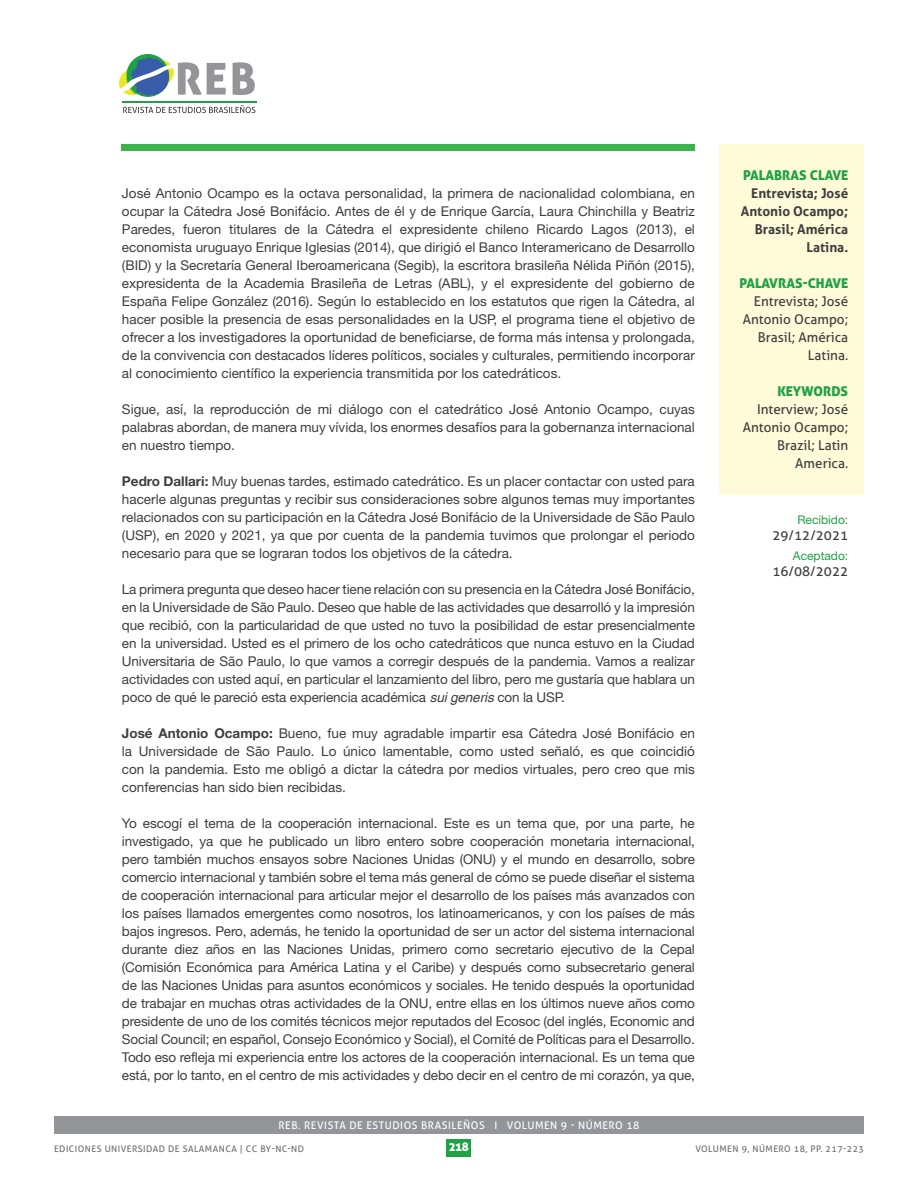
<style>
.page{position:relative;width:918px;height:1188px;background:#fff}
.page>*{position:absolute;margin:0;border:0;box-sizing:border-box;transform-origin:0 0}
.t1{font:13.5px/18px "Helvetica Neue";color:#3e3e3f;text-align:justify}
.t2{font:13.5px/18px "Aller";color:#3e3e3f;text-align:right}
.t3{font:700 13.5px/18px "Aller";color:#3e3e3f;text-align:right}
.t4{font:13.5px "Aller Display";color:#1fa245}
.t5{font:12px "Helvetica Neue";color:#1fa245}
.t6{font:12px "Aller Display";color:#fff}
.t7{font:10.5px "Aller";letter-spacing:.05em;color:#fff}
.t8{font:9px "Aller";letter-spacing:.05em;color:#6c6d70}
.s1{font-weight:700}
.s2{font-family:"Helvetica LT";font-style:italic}
</style>
<div class="page">
<div style="left:54px;top:1116px;width:810px;height:18px;background:#939598"></div>
<div style="left:447px;top:1139px;width:24px;height:18px;background:#1fa245"></div>
<svg style="left:233px;top:62px;width:22px;height:33px"></svg>
<svg style="left:123px;top:105px;width:132px;height:8px"></svg>
<hr style="left:122px;top:101px;width:134px;height:2px;background:#1fa245">
<div style="left:126px;top:54px;width:43px;height:43px;background:#1fa245;border-radius:50%"></div>
<svg style="left:119px;top:57px;width:107px;height:40px"></svg>
<div style="left:122px;top:144px;width:573px;height:6px;background:#3ab54a"></div>
<div style="left:720px;top:144px;width:144px;height:351px;background:#fffbd9"></div>
<p class="t1" style="left:122px;top:184px;width:575px">José Antonio Ocampo es la octava personalidad, la primera de nacionalidad colombiana, en ocupar la Cátedra José Bonifácio. Antes de él y de Enrique García, Laura Chinchilla y Beatriz Paredes, fueron titulares de la Cátedra el expresidente chileno Ricardo Lagos (2013), el economista uruguayo Enrique Iglesias (2014), que dirigió el Banco Interamericano de Desarrollo (BID) y la Secretaría General Iberoamericana (Segib), la escritora brasileña Nélida Piñón (2015), expresidenta de la Academia Brasileña de Letras (ABL), y el expresidente del gobierno de España Felipe González (2016). Según lo establecido en los estatutos que rigen la Cátedra, al hacer posible la presencia de esas personalidades en la USP, el programa tiene el objetivo de ofrecer a los investigadores la oportunidad de beneficiarse, de forma más intensa y prolongada, de la convivencia con destacados líderes políticos, sociales y culturales, permitiendo incorporar al conocimiento científico la experiencia transmitida por los catedráticos.</p>
<p class="t1" style="left:122px;top:400px;width:574px">Sigue, así, la reproducción de mi diálogo con el catedrático José Antonio Ocampo, cuyas palabras abordan, de manera muy vívida, los enormes desafíos para la gobernanza internacional en nuestro tiempo.</p>
<p class="t1" style="left:122px;top:472px;width:575px"><span class="s1">Pedro Dallari:</span> Muy buenas tardes, estimado catedrático. Es un placer contactar con usted para hacerle algunas preguntas y recibir sus consideraciones sobre algunos temas muy importantes relacionados con su participación en la Cátedra José Bonifácio de la Universidade de São Paulo (USP), en 2020 y 2021, ya que por cuenta de la pandemia tuvimos que prolongar el periodo necesario para que se lograran todos los objetivos de la cátedra.</p>
<p class="t1" style="left:122px;top:580px;width:575px">La primera pregunta que deseo hacer tiene relación con su presencia en la Cátedra José Bonifácio, en la Universidade de São Paulo. Deseo que hable de las actividades que desarrolló y la impresión que recibió, con la particularidad de que usted no tuvo la posibilidad de estar presencialmente en la universidad. Usted es el primero de los ocho catedráticos que nunca estuvo en la Ciudad Universitaria de São Paulo, lo que vamos a corregir después de la pandemia. Vamos a realizar actividades con usted aquí, en particular el lanzamiento del libro, pero me gustaría que hablara un poco de qué le pareció esta experiencia académica <span class="s2">sui generis</span> con la USP.</p>
<p class="t1" style="left:122px;top:724px;width:575px"><span class="s1">José Antonio Ocampo:</span> Bueno, fue muy agradable impartir esa Cátedra José Bonifácio en la Universidade de São Paulo. Lo único lamentable, como usted señaló, es que coincidió con la pandemia. Esto me obligó a dictar la cátedra por medios virtuales, pero creo que mis conferencias han sido bien recibidas.</p>
<p class="t1" style="left:122px;top:814px;width:575px">Yo escogí el tema de la cooperación internacional. Este es un tema que, por una parte, he investigado, ya que he publicado un libro entero sobre cooperación monetaria internacional, pero también muchos ensayos sobre Naciones Unidas (ONU) y el mundo en desarrollo, sobre comercio internacional y también sobre el tema más general de cómo se puede diseñar el sistema de cooperación internacional para articular mejor el desarrollo de los países más avanzados con los países llamados emergentes como nosotros, los latinoamericanos, y con los países de más bajos ingresos. Pero, además, he tenido la oportunidad de ser un actor del sistema internacional durante diez años en las Naciones Unidas, primero como secretario ejecutivo de la Cepal (Comisión Económica para América Latina y el Caribe) y después como subsecretario general de las Naciones Unidas para asuntos económicos y sociales. He tenido después la oportunidad de trabajar en muchas otras actividades de la ONU, entre ellas en los últimos nueve años como presidente de uno de los comités técnicos mejor reputados del Ecosoc (del inglés, Economic and Social Council; en español, Consejo Económico y Social), el Comité de Políticas para el Desarrollo.<br>Todo eso refleja mi experiencia entre los actores de la cooperación internacional. Es un tema que está, por lo tanto, en el centro de mis actividades y debo decir en el centro de mi corazón, ya que,</p>
<p class="t4" style="left:743px;top:167px;width:106px">PALABRAS CLAVE</p>
<p class="t3" style="left:741px;top:184px;width:109px">Entrevista; José<br>Antonio Ocampo;<br>Brasil; América<br>Latina.</p>
<p class="t4" style="left:739px;top:275px;width:110px">PALAVRAS-CHAVE</p>
<p class="t2" style="left:743px;top:292px;width:107px">Entrevista; José<br>Antonio Ocampo;<br>Brasil; América<br>Latina.</p>
<p class="t4" style="left:777px;top:383px;width:72px">KEYWORDS</p>
<p class="t2" style="left:743px;top:400px;width:107px">Interview; José<br>Antonio Ocampo;<br>Brazil; Latin<br>America.</p>
<p class="t5" style="left:797px;top:513px;width:52px">Recibido:</p>
<p class="t2" style="left:772px;top:527px;width:77px">29/12/2021</p>
<p class="t5" style="left:793px;top:549px;width:57px">Aceptado:</p>
<p class="t2" style="left:772px;top:563px;width:77px">16/08/2022</p>
<p class="t7" style="left:278px;top:1119px;width:363px">REB. REVISTA DE ESTUDIOS BRASILEÑOS I VOLUMEN 9 - NÚMERO 18</p>
<p class="t8" style="left:54px;top:1143px;width:252px">EDICIONES UNIVERSIDAD DE SALAMANCA | CC BY-NC-ND</p>
<p class="t6" style="left:449px;top:1139px;width:21px">218</p>
<p class="t8" style="left:695px;top:1143px;width:170px">VOLUMEN 9, NÚMERO 18, PP. 217-223</p>
</div>
